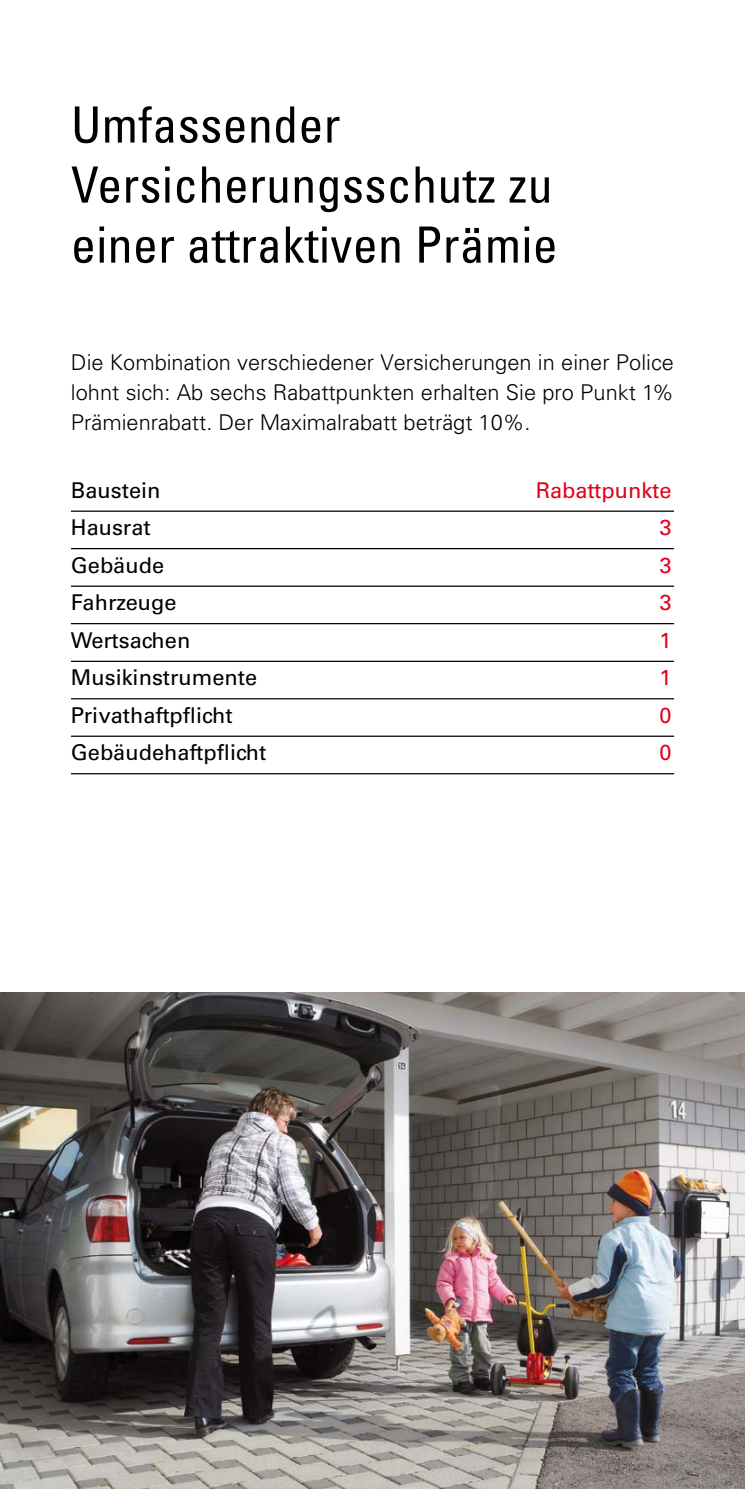
<style>
.page{position:relative;width:745px;height:1489px;background:#fff}
.page>*{position:absolute;margin:0;border:0;box-sizing:border-box;transform-origin:0 0}
.t1{font:condensed 50px/60px "Univers LT Std";letter-spacing:.005em;color:#000}
.t2{font:300 21.75px/30px "Univers LT Std";color:#000;text-align:justify}
.t3{font:21.75px "Univers LT Std";color:#000}
.t4{font:21.75px "Univers LT Std";color:#e2001a}
</style>
<div class="page">
<img style="left:0;top:992px;width:744px;height:496px">
<hr style="left:71px;top:510px;width:602px;height:2px;background:#000">
<hr style="left:71px;top:548px;width:602px;height:1px;background:#000">
<hr style="left:71px;top:585px;width:602px;height:2px;background:#000">
<hr style="left:71px;top:623px;width:602px;height:1px;background:#000">
<hr style="left:71px;top:660px;width:602px;height:2px;background:#000">
<hr style="left:71px;top:698px;width:602px;height:1px;background:#000">
<hr style="left:71px;top:735px;width:602px;height:1px;background:#000">
<hr style="left:71px;top:773px;width:602px;height:1px;background:#000">
<h1 class="t1" style="left:71px;top:94px;width:488px">Umfassender<br>Versicherungsschutz zu einer attraktiven Prämie</h1>
<p class="t2" style="left:71px;top:347px;width:604px">Die Kombination verschiedener Versicherungen in einer Police lohnt sich: Ab sechs Rabattpunkten erhalten Sie pro Punkt 1% Prämienrabatt. Der Maximalrabatt beträgt 10%.</p>
<p class="t3" style="left:71px;top:477px;width:91px">Baustein</p>
<p class="t4" style="left:535px;top:477px;width:137px">Rabattpunkte</p>
<p class="t3" style="left:71px;top:514px;width:81px">Hausrat</p>
<p class="t4" style="left:659px;top:514px;width:14px">3</p>
<p class="t3" style="left:71px;top:552px;width:95px">Gebäude</p>
<p class="t4" style="left:659px;top:552px;width:14px">3</p>
<p class="t3" style="left:71px;top:589px;width:107px">Fahrzeuge</p>
<p class="t4" style="left:659px;top:589px;width:14px">3</p>
<p class="t3" style="left:71px;top:627px;width:121px">Wertsachen</p>
<p class="t4" style="left:659px;top:627px;width:14px">1</p>
<p class="t3" style="left:71px;top:664px;width:188px">Musikinstrumente</p>
<p class="t4" style="left:659px;top:664px;width:14px">1</p>
<p class="t3" style="left:71px;top:702px;width:163px">Privathaftpflicht</p>
<p class="t4" style="left:659px;top:702px;width:14px">0</p>
<p class="t3" style="left:71px;top:739px;width:197px">Gebäudehaftpflicht</p>
<p class="t4" style="left:659px;top:739px;width:14px">0</p>
</div>
